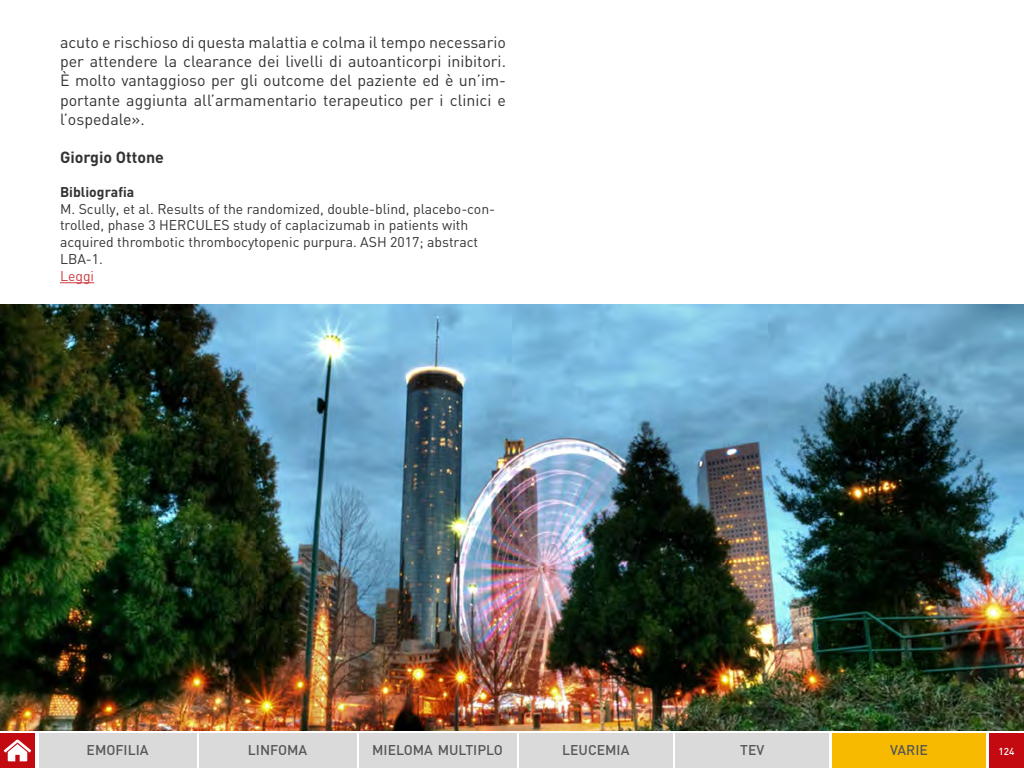
<style>
.page{position:relative;width:1024px;height:768px;background:#fff}
.page>*{position:absolute;margin:0;border:0;box-sizing:border-box;transform-origin:0 0}
.t1{font:16px/19.2px "DIN";color:#333;text-align:justify}
.t2{font:700 16px "DIN";color:#333}
.t3{font:14px/16.8px "DIN";color:#333}
.t4{font:500 14px "DIN";color:#575756}
.t5{font:700 14px "DIN";color:#333}
.t6{font:14px "DIN";color:#cf3b40}
.t7{font:500 10px "DIN";color:#fff}
</style>
<div class="page">
<div style="left:519px;top:733px;width:154px;height:35px;background:#dadada"></div>
<div style="left:675px;top:733px;width:154px;height:35px;background:#dadada"></div>
<div style="left:832px;top:733px;width:154px;height:35px;background:#f7ba00"></div>
<div style="left:359px;top:733px;width:157px;height:35px;background:#dadada"></div>
<div style="left:199px;top:733px;width:157px;height:35px;background:#dadada"></div>
<div style="left:39px;top:733px;width:157px;height:35px;background:#dadada"></div>
<hr style="left:60px;top:282px;width:34px;height:1px;background:#cf3b40">
<img style="left:0;top:304px;width:1024px;height:426px">
<div style="left:989px;top:733px;width:35px;height:35px;background:#c30a10"></div>
<div style="left:0;top:733px;width:35px;height:35px;background:#c30a10"></div>
<svg style="left:4px;top:740px;width:27px;height:21px"></svg>
<p class="t1" style="left:60px;top:32px;width:448px">acuto e rischioso di questa malattia e colma il tempo necessario per attendere la clearance dei livelli di autoanticorpi inibitori.<br>È molto vantaggioso per gli outcome del paziente ed è un’im&shy;portante aggiunta all’armamentario terapeutico per i clinici e l’ospedale».</p>
<p class="t2" style="left:60px;top:147px;width:106px">Giorgio Ottone</p>
<p class="t5" style="left:60px;top:183px;width:76px">Bibliografia</p>
<p class="t3" style="left:60px;top:200px;width:437px">M. Scully, et al. Results of the randomized, double-blind, placebo-con&shy;trolled, phase 3 HERCULES study of caplacizumab in patients with acquired thrombotic thrombocytopenic purpura. ASH 2017; abstract LBA-1.</p>
<p class="t6" style="left:60px;top:267px;width:36px">Leggi</p>
<p class="t4" style="left:87px;top:741px;width:64px">EMOFILIA</p>
<p class="t4" style="left:248px;top:741px;width:61px">LINFOMA</p>
<p class="t4" style="left:372px;top:741px;width:132px">MIELOMA MULTIPLO</p>
<p class="t4" style="left:562px;top:741px;width:69px">LEUCEMIA</p>
<p class="t4" style="left:740px;top:741px;width:26px">TEV</p>
<p class="t4" style="left:890px;top:741px;width:39px">VARIE</p>
<p class="t7" style="left:999px;top:745px;width:17px">124</p>
</div>
